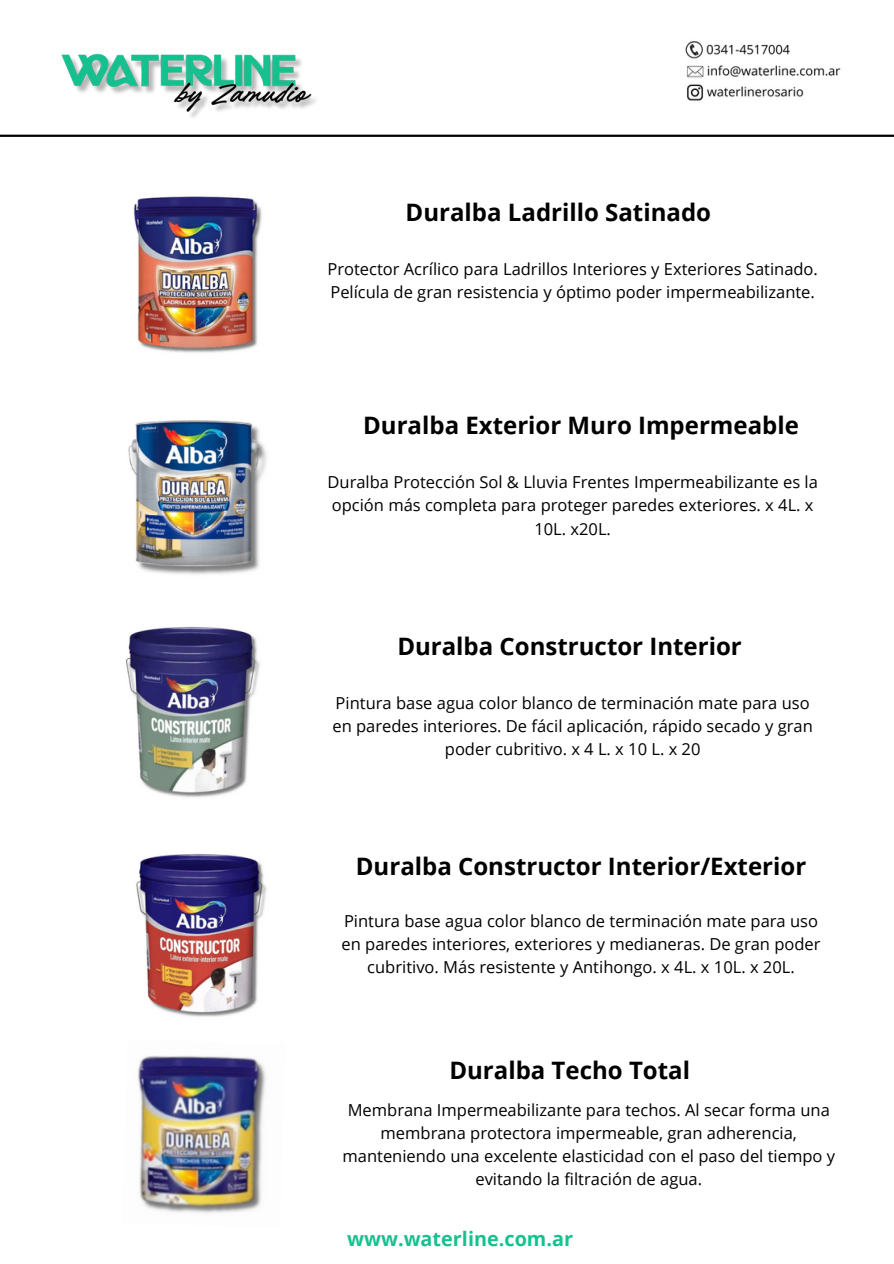
<style>
.page{position:relative;width:894px;height:1264px;background:#fff}
.page>*{position:absolute;margin:0;border:0;box-sizing:border-box;transform-origin:0 0}
.t1{font:700 24px "Open Sans";color:#000}
.t2{font:700 19.8px "Open Sans";color:#16c190}
.t3{font:16.5px/23.1px "Open Sans";color:#000;text-align:center}
</style>
<div class="page">
<img style="left:61px;top:54px;width:255px;height:64px">
<img style="left:654px;top:41px;width:213px;height:94px">
<hr style="left:0;top:135px;width:893px;height:2px;background:#000">
<img style="left:133px;top:196px;width:129px;height:157px">
<img style="left:128px;top:420px;width:139px;height:155px">
<img style="left:126px;top:626px;width:134px;height:171px">
<img style="left:136px;top:854px;width:131px;height:163px">
<img style="left:137px;top:1055px;width:129px;height:158px">
<p class="t1" style="left:405px;top:195px;width:307px">Duralba Ladrillo Satinado</p>
<p class="t3" style="left:327px;top:257px;width:492px;text-align:left">Protector Acrílico para Ladrillos Interiores y Exteriores Satinado.<br>Película de gran resistencia y óptimo poder impermeabilizante.</p>
<p class="t1" style="left:363px;top:409px;width:437px">Duralba Exterior Muro Impermeable</p>
<h1 class="t3" style="left:327px;top:470px;width:491px">Duralba Protección Sol &amp; Lluvia Frentes Impermeabilizante es la opción más completa para proteger paredes exteriores. x 4L. x<br>10L. x20L.</h1>
<p class="t1" style="left:397px;top:629px;width:346px">Duralba Constructor Interior</p>
<p class="t3" style="left:332px;top:691px;width:482px">Pintura base agua color blanco de terminación mate para uso en paredes interiores. De fácil aplicación, rápido secado y gran poder cubritivo. x 4 L. x 10 L. x 20</p>
<h1 class="t1" style="left:356px;top:849px;width:452px">Duralba Constructor Interior/Exterior</h1>
<p class="t3" style="left:341px;top:908px;width:480px">Pintura base agua color blanco de terminación mate para uso en paredes interiores, exteriores y medianeras. De gran poder cubritivo. Más resistente y Antihongo. x 4L. x 10L. x 20L.</p>
<p class="t1" style="left:449px;top:1053px;width:242px">Duralba Techo Total</p>
<h1 class="t3" style="left:342px;top:1098px;width:494px">Membrana Impermeabilizante para techos. Al secar forma una membrana protectora impermeable, gran adherencia, manteniendo una excelente elasticidad con el paso del tiempo y evitando la filtración de agua.</h1>
<p class="t2" style="left:347px;top:1224px;width:227px">www.waterline.com.ar</p>
</div>
